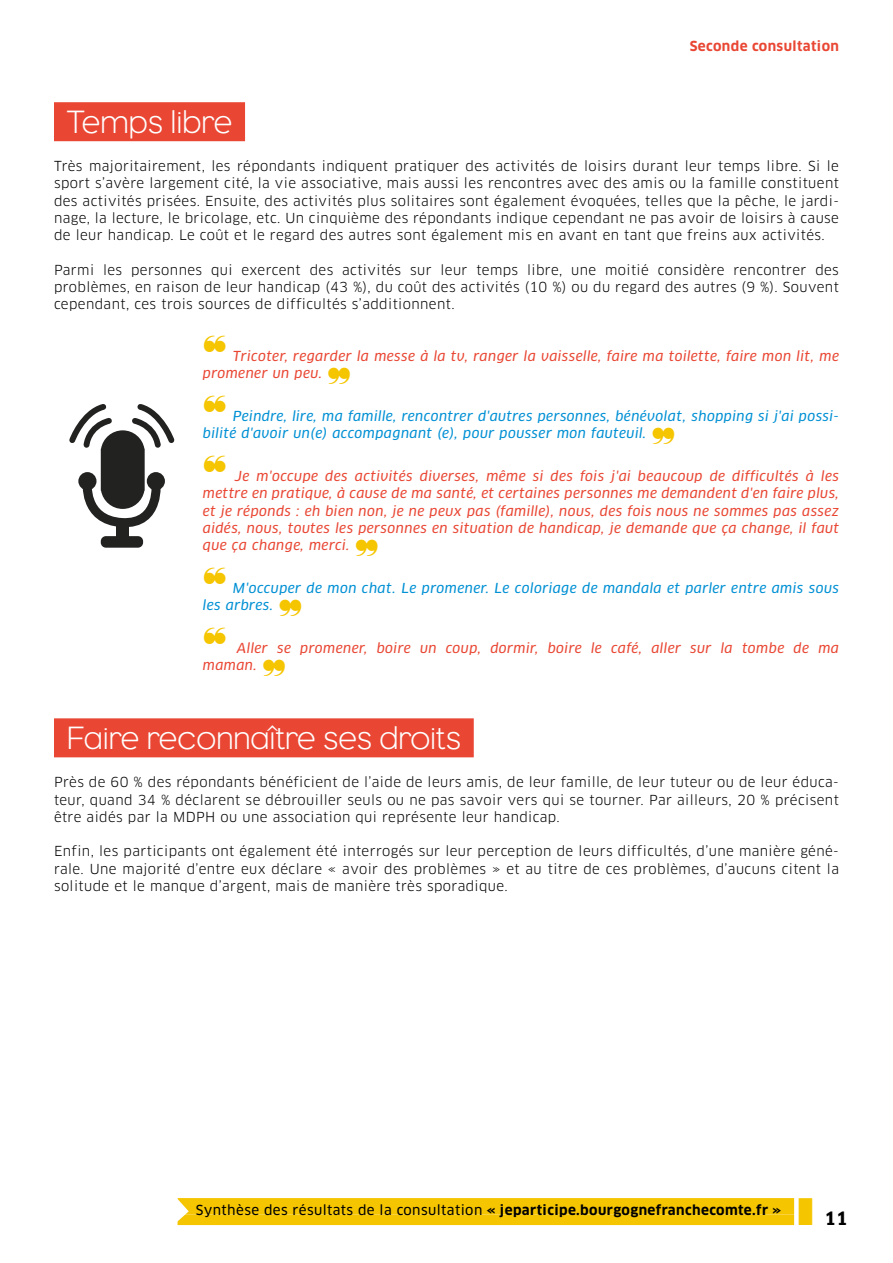
<style>
.page{position:relative;width:893px;height:1263px;background:#fff}
.page>*{position:absolute;margin:0;border:0;box-sizing:border-box;transform-origin:0 0}
.t1{font:300 33px "Eagle";color:#fff}
.t2{font:700 18px "Clan Pro";color:#000}
.t3{font:13.5px/17.2px "Clan Pro";letter-spacing:.03em;color:#000;text-align:justify}
.t4{font:italic 13.5px/17.2px "Clan Pro News";letter-spacing:.03em;color:#e94734}
.t5{font:italic 13.5px/17.2px "Clan Pro News";letter-spacing:.03em;color:#0090d4}
.t6{font:700 13.5px "Clan Pro";letter-spacing:.03em;color:#000}
.t7{font:700 13.5px "Clan Pro";letter-spacing:.03em;color:#e94734}
.s1{font-family:"Clan Pro News";font-weight:400}
.s2{color:#f5c500}
</style>
<div class="page">
<div style="left:178px;top:1198px;width:616px;height:16px;background:#f5c500"></div>
<div style="left:178px;top:1214px;width:616px;height:11px;background:#f5c500"></div>
<svg style="left:177px;top:1198px;width:12px;height:28px"></svg>
<div style="left:54px;top:102px;width:191px;height:39px;background:#e94734"></div>
<div style="left:54px;top:718px;width:420px;height:39px;background:#e94734"></div>
<div style="left:116px;top:520px;width:13px;height:19px;background:#222221"></div>
<div style="left:101px;top:536px;width:42px;height:12px;background:#222221;border-radius:5px"></div>
<svg style="left:69px;top:404px;width:106px;height:123px"></svg>
<p class="t7" style="left:690px;top:38px;width:151px">Seconde consultation</p>
<h1 class="t1" style="left:67px;top:101px;width:167px">Temps libre</h1>
<p class="t3" style="left:54px;top:158px;width:786px">Très majoritairement, les répondants indiquent pratiquer des activités de loisirs durant leur temps libre. Si le sport s’avère largement cité, la vie associative, mais aussi les rencontres avec des amis ou la famille constituent des activités prisées. Ensuite, des activités plus solitaires sont également évoquées, telles que la pêche, le jardi&shy;nage, la lecture, le bricolage, etc. Un cinquième des répondants indique cependant ne pas avoir de loisirs à cause de leur handicap. Le coût et le regard des autres sont également mis en avant en tant que freins aux activités.</p>
<p class="t3" style="left:54px;top:261px;width:786px">Parmi les personnes qui exercent des activités sur leur temps libre, une moitié considère rencontrer des problèmes, en raison de leur handicap (43 %), du coût des activités (10 %) ou du regard des autres (9 %). Souvent cependant, ces trois sources de difficultés s’additionnent.</p>
<p class="t4" style="left:203px;top:347px;width:638px;text-indent:30px">Tricoter, regarder la messe à la tv, ranger la vaisselle, faire ma toilette, faire mon lit, me promener un peu.</p>
<p class="t5" style="left:203px;top:407px;width:638px;text-indent:30px">Peindre, lire, ma famille, rencontrer d'autres personnes, bénévolat, shopping si j'ai possi&shy;bilité d'avoir un(e) accompagnant (e), pour pousser mon fauteuil.</p>
<p class="t4" style="left:203px;top:467px;width:638px;text-align:justify;text-indent:32px">Je m'occupe des activités diverses, même si des fois j'ai beaucoup de difficultés à les mettre en pratique, à cause de ma santé, et certaines personnes me demandent d'en faire plus, et je réponds : eh bien non, je ne peux pas (famille), nous, des fois nous ne sommes pas assez aidés, nous, toutes les personnes en situation de handicap, je demande que ça change, il faut que ça change, merci.</p>
<p class="t5" style="left:203px;top:579px;width:638px;text-indent:30px">M'occuper de mon chat. Le promener. Le coloriage de mandala et parler entre amis sous les arbres.</p>
<p class="t4" style="left:203px;top:639px;width:638px;text-indent:34px">Aller se promener, boire un coup, dormir, boire le café, aller sur la tombe de ma maman.</p>
<h1 class="t1" style="left:67px;top:717px;width:396px">Faire reconnaître ses droits</h1>
<p class="t3" style="left:54px;top:774px;width:786px">Près de 60 % des répondants bénéficient de l’aide de leurs amis, de leur famille, de leur tuteur ou de leur éduca&shy;teur, quand 34 % déclarent se débrouiller seuls ou ne pas savoir vers qui se tourner. Par ailleurs, 20 % précisent être aidés par la MDPH ou une association qui représente leur handicap.</p>
<p class="t3" style="left:54px;top:843px;width:786px">Enfin, les participants ont également été interrogés sur leur perception de leurs difficultés, d’une manière géné&shy;rale. Une majorité d’entre eux déclare « avoir des problèmes » et au titre de ces problèmes, d’aucuns citent la solitude et le manque d’argent, mais de manière très sporadique.</p>
<p class="t6" style="left:196px;top:1202px;width:587px"><span class="s1">Synthèse des résultats de la consultation</span> « jeparticipe.bourgognefranchecomte.fr »</p>
<h2 class="t2" style="left:797px;top:1207px;width:52px"><span class="s2">❚</span> 11</h2>
</div>
